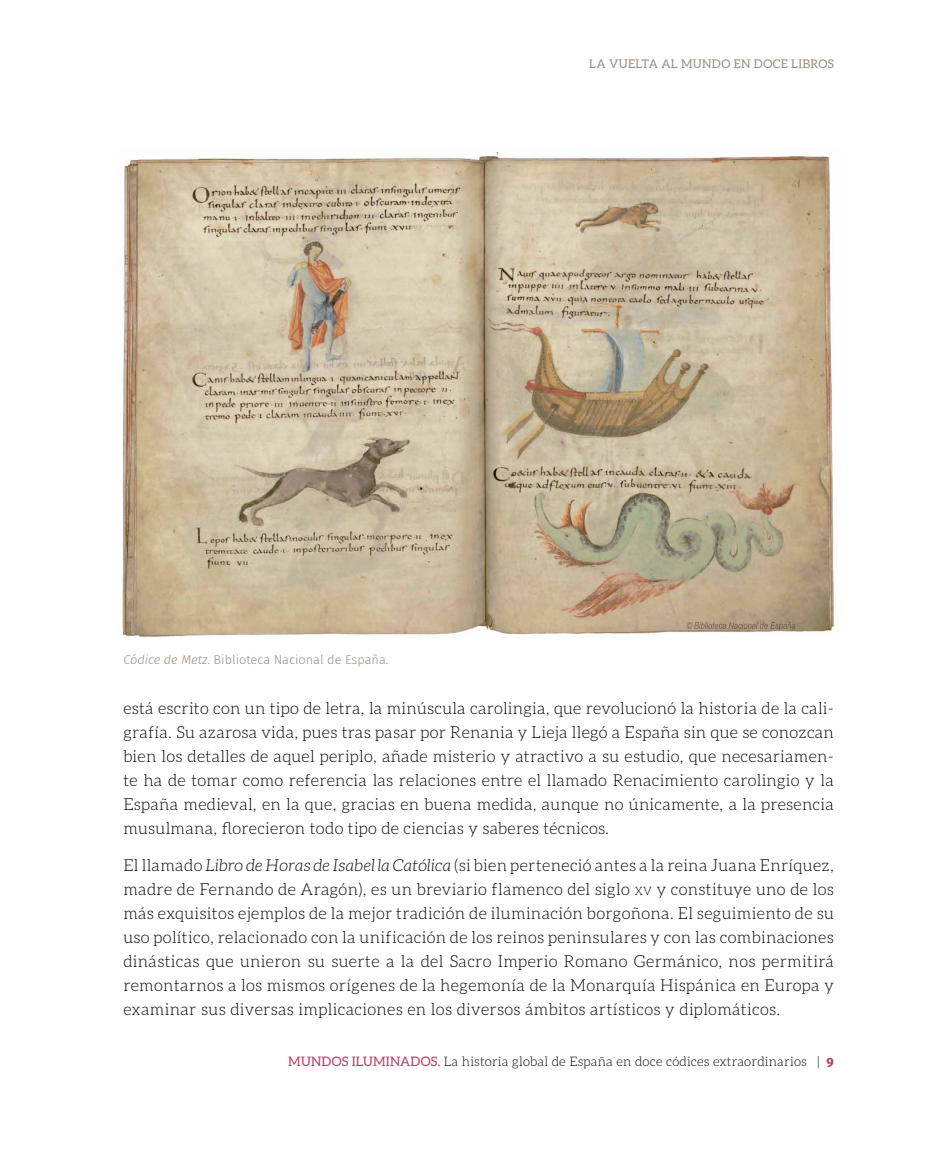
<style>
.page{position:relative;width:936px;height:1149px;background:#fff}
.page>*{position:absolute;margin:0;border:0;box-sizing:border-box;transform-origin:0 0}
.t1{font:300 16.5px/24px "Aleo";letter-spacing:.02em;color:#000;text-align:justify}
.t2{font:300 13.2px "Aleo";letter-spacing:.015em;color:#000}
.t3{font:300 12.75px "Fira Sans";color:#9d8b80}
.t4{font:12px "Aleo";letter-spacing:.03em;color:#9d8b80}
.s1{font-style:italic}
.s2{font-size:11.55px}
.s3{font-weight:400;color:#bb3c63}
.s4{font-family:"Fira Sans";font-weight:700;color:#bb3c63}
</style>
<div class="page">
<img style="left:122px;top:152px;width:713px;height:485px">
<p class="t4" style="left:589px;top:57px;width:246px">LA VUELTA AL MUNDO EN DOCE LIBROS</p>
<p class="t3" style="left:123px;top:650px;width:266px"><span class="s1">Códice de Metz</span>. Biblioteca Nacional de España.</p>
<p class="t1" style="left:123px;top:696px;width:712px">está escrito con un tipo de letra, la minúscula carolingia, que revolucionó la historia de la cali&shy;grafía. Su azarosa vida, pues tras pasar por Renania y Lieja llegó a España sin que se conozcan bien los detalles de aquel periplo, añade misterio y atractivo a su estudio, que necesariamen&shy;te ha de tomar como referencia las relaciones entre el llamado Renacimiento carolingio y la España medieval, en la que, gracias en buena medida, aunque no únicamente, a la presencia musulmana, florecieron todo tipo de ciencias y saberes técnicos.</p>
<p class="t1" style="left:123px;top:852px;width:712px">El llamado <span class="s1">Libro de Horas de Isabel la Católica</span> (si bien perteneció antes a la reina Juana Enríquez, madre de Fernando de Aragón), es un breviario flamenco del siglo <span class="s2">xv</span> y constituye uno de los más exquisitos ejemplos de la mejor tradición de iluminación borgoñona. El seguimiento de su uso político, relacionado con la unificación de los reinos peninsulares y con las combinaciones dinásticas que unieron su suerte a la del Sacro Imperio Romano Germánico, nos permitirá remontarnos a los mismos orígenes de la hegemonía de la Monarquía Hispánica en Europa y examinar sus diversas implicaciones en los diversos ámbitos artísticos y diplomáticos.</p>
<p class="t2" style="left:288px;top:1053px;width:547px"><span class="s3">MUNDOS ILUMINADOS.</span> La historia global de España en doce códices extraordinarios | <span class="s4">9</span></p>
</div>
